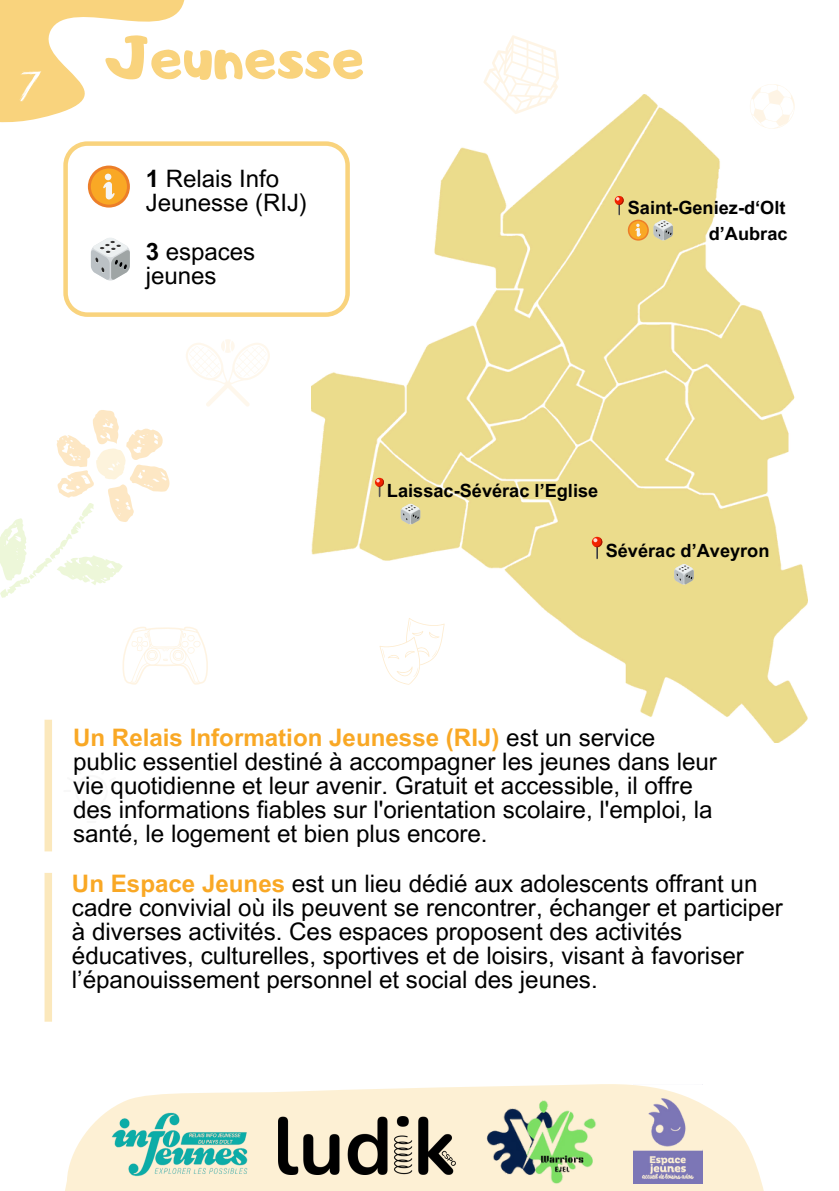
<style>
.page{position:relative;width:839px;height:1191px;background:#fff}
.page>*{position:absolute;margin:0;border:0;box-sizing:border-box;transform-origin:0 0}
.t1{font:58.8px "Adigiana Toybox";color:#f9d37d}
.t2{font:24.2px/24px "Arial MT Pro";color:#000}
.t3{font:24px/24px "Arial MT Pro";color:#000}
.t4{font:700 18.2px "Arial MT Pro";color:#000}
.s1{font-weight:700}
.s2{font-weight:700;color:#f9a825}
</style>
<div class="page">
<img style="left:312px;top:94px;width:495px;height:648px">
<svg style="left:63px;top:141px;width:287px;height:176px"></svg>
<svg style="left:614px;top:196px;width:9px;height:9px"></svg>
<svg style="left:376px;top:478px;width:8px;height:19px"></svg>
<svg style="left:593px;top:537px;width:9px;height:22px"></svg>
<svg style="left:88px;top:166px;width:42px;height:42px"></svg>
<svg style="left:65px;top:1084px;width:699px;height:107px;fill:#fdf0d4"></svg>
<img style="left:278px;top:1116px;width:177px;height:59px">
<img style="left:483px;top:1085px;width:123px;height:106px">
<img style="left:110px;top:1106px;width:138px;height:78px">
<div style="left:45px;top:720px;width:7px;height:131px;background:#fbe8bc"></div>
<div style="left:45px;top:873px;width:7px;height:149px;background:#fbe8bc"></div>
<img style="left:633px;top:1085px;width:69px;height:99px">
<svg style="left:0;top:410px;width:170px;height:187px"></svg>
<svg style="left:91px;top:237px;width:39px;height:44px"></svg>
<svg style="left:616px;top:196px;width:57px;height:45px;background:#e4cc84"></svg>
<svg style="left:401px;top:504px;width:19px;height:21px"></svg>
<svg style="left:674px;top:564px;width:19px;height:21px"></svg>
<svg style="left:483px;top:35px;width:75px;height:79px"></svg>
<svg style="left:122px;top:627px;width:86px;height:58px"></svg>
<svg style="left:379px;top:618px;width:65px;height:67px"></svg>
<svg style="left:186px;top:339px;width:84px;height:68px"></svg>
<svg style="left:749px;top:84px;width:45px;height:45px"></svg>
<svg style="left:0;top:0;width:184px;height:123px"></svg>
<p class="t1" style="left:104px;top:19px;width:261px">Jeunesse</p>
<p class="t3" style="left:146px;top:169px;width:163px"><span class="s1">1</span> Relais Info<br>Jeunesse (RIJ)</p>
<p class="t3" style="left:146px;top:243px;width:111px"><span class="s1">3</span> espaces jeunes</p>
<p class="t4" style="left:627px;top:201px;width:159px">Saint-Geniez-d‘Olt</p>
<p class="t4" style="left:708px;top:227px;width:80px">d’Aubrac</p>
<p class="t4" style="left:387px;top:484px;width:213px">Laissac-Sévérac l’Eglise</p>
<p class="t4" style="left:605px;top:544px;width:165px">Sévérac d’Aveyron</p>
<p class="t2" style="left:73px;top:728px;width:645px"><span class="s2">Un Relais Information Jeunesse (RIJ)</span> est un service public essentiel destiné à accompagner les jeunes dans leur vie quotidienne et leur avenir. Gratuit et accessible, il offre des informations fiables sur l'orientation scolaire, l'emploi, la santé, le logement et bien plus encore.</p>
<p class="t2" style="left:72px;top:874px;width:712px"><span class="s2">Un Espace Jeunes</span> est un lieu dédié aux adolescents offrant un cadre convivial où ils peuvent se rencontrer, échanger et participer à diverses activités. Ces espaces proposent des activités éducatives, culturelles, sportives et de loisirs, visant à favoriser l’épanouissement personnel et social des jeunes.</p>
</div>
